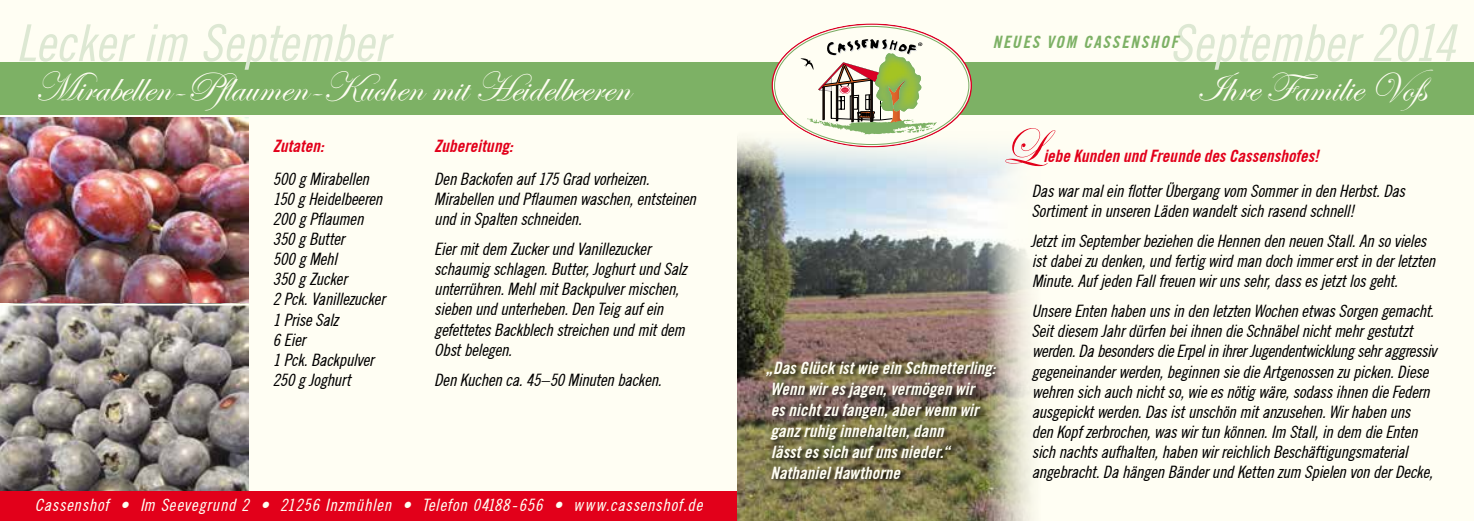
<style>
.page{position:relative;width:1474px;height:521px;background:#fff}
.page>*{position:absolute;margin:0;border:0;box-sizing:border-box;transform-origin:0 0}
.t1{font:52.5px "Tradition Condensed Normal";letter-spacing:.005em;color:#dde8d3}
.t2{font:52.5px "Edwardian Script ITC";color:#e2001a}
.t3{font:42px "Edwardian Script ITC";color:#fffef3}
.t4{font:17.5px/20.1px "Tradition Condensed Normal";letter-spacing:-.015em;color:#000}
.t5{font:700 condensed 17.5px/21px "Tradition";letter-spacing:.01em;color:#fffef3}
.t6{font:17.5px "Tradition Condensed Normal";letter-spacing:.04em;color:#fffef3}
.t7{font:700 condensed 17.5px "Tradition";letter-spacing:.01em;color:#e2001a}
.t8{font:700 condensed 17.5px "Tradition";letter-spacing:.11em;color:#7db165}
</style>
<div class="page">
<div style="left:0;top:0;width:1473px;height:521px;background:#fffef3"></div>
<img style="left:737px;top:139px;width:295px;height:382px">
<div style="left:765px;top:361px;width:237px;height:123px;background:#000;opacity:.75"></div>
<img style="left:0;top:118px;width:248px;height:373px">
<hr style="left:0;top:304px;width:254px;height:1px;background:#fffef3">
<div style="left:0;top:63px;width:1473px;height:52px;background:#7db165"></div>
<svg style="left:771px;top:23px;width:201px;height:124px"></svg>
<img style="left:875px;top:53px;width:44px;height:58px">
<div style="left:0;top:491px;width:737px;height:30px;background:#e2001a"></div>
<h1 class="t1" style="left:16px;top:13px;width:373px">Lecker im September</h1>
<h1 class="t1" style="left:1169px;top:13px;width:287px">September 2014</h1>
<p class="t8" style="left:992px;top:32px;width:187px">NEUES VOM CASSENSHOF</p>
<h2 class="t3" style="left:35px;top:64px;width:596px">Mirabellen-Pflaumen-Kuchen mit Heidelbeeren</h2>
<h2 class="t3" style="left:1196px;top:64px;width:238px">Ihre Familie Voß</h2>
<p class="t7" style="left:273px;top:136px;width:52px">Zutaten:</p>
<p class="t7" style="left:434px;top:135px;width:80px">Zubereitung:</p>
<p class="t4" style="left:273px;top:169px;width:113px">500 g Mirabellen<br>150 g Heidelbeeren<br>200 g Pflaumen<br>350 g Butter<br>500 g Mehl<br>350 g Zucker<br>2 Pck. Vanillezucker<br>1 Prise Salz<br>6 Eier<br>1 Pck. Backpulver<br>250 g Joghurt</p>
<p class="t4" style="left:434px;top:169px;width:263px">Den Backofen auf 175 Grad vorheizen.<br>Mirabellen und Pflaumen waschen, entsteinen und in Spalten schneiden.</p>
<p class="t4" style="left:434px;top:239px;width:254px">Eier mit dem Zucker und Vanillezucker schaumig schlagen. Butter, Joghurt und Salz unterrühren. Mehl mit Backpulver mischen, sieben und unterheben. Den Teig auf ein gefettetes Backblech streichen und mit dem Obst belegen.</p>
<p class="t4" style="left:434px;top:369px;width:229px">Den Kuchen ca. 45–50 Minuten backen.</p>
<p class="t6" style="left:35px;top:495px;width:669px">Cassenshof • Im Seevegrund 2 • 21256 Inzmühlen • Telefon 04188-656 • www.cassenshof.de</p>
<p class="t5" style="left:765px;top:357px;width:231px">„Das Glück ist wie ein Schmetterling:<br>Wenn wir es jagen, vermögen wir<br>es nicht zu fangen, aber wenn wir ganz ruhig innehalten, dann<br>lässt es sich auf uns nieder.“<br>Nathaniel Hawthorne</p>
<h1 class="t2" style="left:1000px;top:119px;width:41px">L</h1>
<p class="t7" style="left:1043px;top:145px;width:277px">iebe Kunden und Freunde des Cassenshofes!</p>
<p class="t4" style="left:1031px;top:180px;width:375px">Das war mal ein flotter Übergang vom Sommer in den Herbst. Das<br>Sortiment in unseren Läden wandelt sich rasend schnell!</p>
<p class="t4" style="left:1030px;top:231px;width:406px">Jetzt im September beziehen die Hennen den neuen Stall. An so vieles ist dabei zu denken, und fertig wird man doch immer erst in der letzten<br>Minute. Auf jeden Fall freuen wir uns sehr, dass es jetzt los geht.</p>
<p class="t4" style="left:1031px;top:301px;width:407px">Unsere Enten haben uns in den letzten Wochen etwas Sorgen gemacht.<br>Seit diesem Jahr dürfen bei ihnen die Schnäbel nicht mehr gestutzt werden. Da besonders die Erpel in ihrer Jugendentwicklung sehr aggressiv gegeneinander werden, beginnen sie die Artgenossen zu picken. Diese wehren sich auch nicht so, wie es nötig wäre, sodass ihnen die Federn ausgepickt werden. Das ist unschön mit anzusehen. Wir haben uns<br>den Kopf zerbrochen, was wir tun können. Im Stall, in dem die Enten sich nachts aufhalten, haben wir reichlich Beschäftigungsmaterial angebracht. Da hängen Bänder und Ketten zum Spielen von der Decke,</p>
</div>
